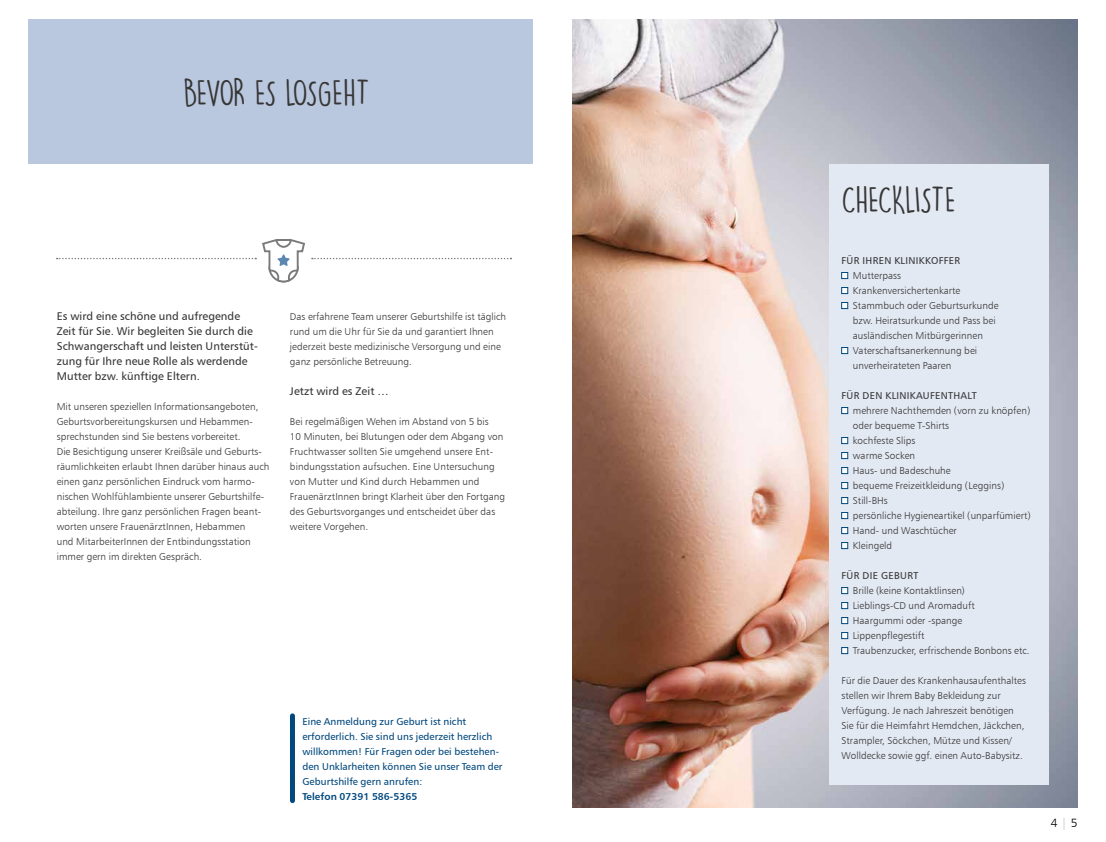
<style>
.page{position:relative;width:1106px;height:842px;background:#fff}
.page>*{position:absolute;margin:0;border:0;box-sizing:border-box;transform-origin:0 0}
.t1{font:34.7px "DK Lemon Yellow Sun";letter-spacing:-.035em;color:#373636}
.t2{font:12px "Humanist 777 BT Light B";color:#000}
.t3{font:11.2px/15px "Humanist 777 BT Roman B";letter-spacing:.005em;color:#373636}
.t4{font:10px/15px "Humanist 777 BT Light B";letter-spacing:.005em;color:#373636}
.t5{font:10px/15px "Humanist 777 BT Roman B";letter-spacing:.005em;color:#00487d}
.t6{font:10px "Humanist 777 BT Roman B";letter-spacing:.03em;color:#373636}
.t7{font:10px "Humanist 777 BT Bold B";letter-spacing:.005em;color:#00487d}
.s1{color:#b3b2b2}
</style>
<div class="page">
<img style="left:573px;top:20px;width:504px;height:788px">
<div style="left:28px;top:20px;width:505px;height:144px;background:#bac8df"></div>
<div style="left:829px;top:164px;width:220px;height:621px;background:#e3e9f3"></div>
<div style="left:841px;top:272px;width:7px;height:7px;background:#fff;border:1px solid #00487d"></div>
<div style="left:841px;top:287px;width:7px;height:7px;background:#fff;border:1px solid #00487d"></div>
<div style="left:841px;top:302px;width:7px;height:7px;background:#fff;border:1px solid #00487d"></div>
<div style="left:841px;top:347px;width:7px;height:7px;background:#fff;border:1px solid #00487d"></div>
<div style="left:841px;top:407px;width:7px;height:7px;background:#fff;border:1px solid #00487d"></div>
<div style="left:841px;top:437px;width:7px;height:7px;background:#fff;border:1px solid #00487d"></div>
<div style="left:841px;top:452px;width:7px;height:7px;background:#fff;border:1px solid #00487d"></div>
<div style="left:841px;top:467px;width:7px;height:7px;background:#fff;border:1px solid #00487d"></div>
<div style="left:841px;top:482px;width:7px;height:7px;background:#fff;border:1px solid #00487d"></div>
<div style="left:841px;top:497px;width:7px;height:7px;background:#fff;border:1px solid #00487d"></div>
<div style="left:841px;top:512px;width:7px;height:7px;background:#fff;border:1px solid #00487d"></div>
<div style="left:841px;top:527px;width:7px;height:7px;background:#fff;border:1px solid #00487d"></div>
<div style="left:841px;top:542px;width:7px;height:7px;background:#fff;border:1px solid #00487d"></div>
<div style="left:841px;top:587px;width:7px;height:7px;background:#fff;border:1px solid #00487d"></div>
<div style="left:841px;top:602px;width:7px;height:7px;background:#fff;border:1px solid #00487d"></div>
<div style="left:841px;top:617px;width:7px;height:7px;background:#fff;border:1px solid #00487d"></div>
<div style="left:841px;top:632px;width:7px;height:7px;background:#fff;border:1px solid #00487d"></div>
<div style="left:841px;top:647px;width:7px;height:7px;background:#fff;border:1px solid #00487d"></div>
<svg style="left:312px;top:258px;width:199px;height:1px"></svg>
<svg style="left:57px;top:238px;width:248px;height:45px"></svg>
<div style="left:290px;top:716px;width:5px;height:85px;background:#00487d"></div>
<h1 class="t1" style="left:183px;top:71px;width:188px">BEVOR ES LOSGEHT</h1>
<p class="t3" style="left:57px;top:308px;width:203px">Es wird eine schöne und aufregende Zeit für Sie. Wir begleiten Sie durch die Schwangerschaft und leisten Unterstüt&shy;zung für Ihre neue Rolle als werdende Mutter bzw. künftige Eltern.</p>
<p class="t4" style="left:57px;top:399px;width:214px">Mit unseren speziellen Informationsangeboten, Geburtsvorbereitungskursen und Hebammen&shy;sprechstunden sind Sie bestens vorbereitet.<br>Die Besichtigung unserer Kreißsäle und Geburts&shy;räumlichkeiten erlaubt Ihnen darüber hinaus auch einen ganz persönlichen Eindruck vom harmo&shy;nischen Wohlfühlambiente unserer Geburtshilfe&shy;abteilung. Ihre ganz persönlichen Fragen beant&shy;worten unsere FrauenärztInnen, Hebammen<br>und MitarbeiterInnen der Entbindungsstation immer gern im direkten Gespräch.</p>
<p class="t4" style="left:290px;top:309px;width:218px">Das erfahrene Team unserer Geburtshilfe ist täglich rund um die Uhr für Sie da und garantiert Ihnen jederzeit beste medizinische Versorgung und eine ganz persönliche Betreuung.</p>
<p class="t3" style="left:290px;top:383px;width:100px">Jetzt wird es Zeit …</p>
<p class="t4" style="left:290px;top:414px;width:217px">Bei regelmäßigen Wehen im Abstand von 5 bis<br>10 Minuten, bei Blutungen oder dem Abgang von Fruchtwasser sollten Sie umgehend unsere Ent&shy;bindungsstation aufsuchen. Eine Untersuchung von Mutter und Kind durch Hebammen und FrauenärztInnen bringt Klarheit über den Fortgang des Geburtsvorganges und entscheidet über das weitere Vorgehen.</p>
<p class="t5" style="left:302px;top:714px;width:202px">Eine Anmeldung zur Geburt ist nicht erforderlich. Sie sind uns jederzeit herzlich willkommen! Für Fragen oder bei bestehen&shy;den Unklarheiten können Sie unser Team der Geburtshilfe gern anrufen:</p>
<p class="t7" style="left:302px;top:790px;width:116px">Telefon 07391 586-5365</p>
<h1 class="t1" style="left:841px;top:178px;width:116px">CHECKLISTE</h1>
<p class="t6" style="left:841px;top:254px;width:120px">FÜR IHREN KLINIKKOFFER</p>
<p class="t4" style="left:853px;top:268px;width:147px">Mutterpass<br>Krankenversichertenkarte<br>Stammbuch oder Geburtsurkunde bzw. Heiratsurkunde und Pass bei ausländischen Mitbürgerinnen<br>Vaterschaftsanerkennung bei unverheirateten Paaren</p>
<p class="t6" style="left:841px;top:389px;width:137px">FÜR DEN KLINIKAUFENTHALT</p>
<p class="t4" style="left:853px;top:403px;width:179px">mehrere Nachthemden (vorn zu knöpfen) oder bequeme T-Shirts<br>kochfeste Slips<br>warme Socken<br>Haus- und Badeschuhe<br>bequeme Freizeitkleidung (Leggins)<br>Still-BHs<br>persönliche Hygieneartikel (unparfümiert)<br>Hand- und Waschtücher<br>Kleingeld</p>
<p class="t6" style="left:841px;top:569px;width:78px">FÜR DIE GEBURT</p>
<p class="t4" style="left:853px;top:583px;width:178px">Brille (keine Kontaktlinsen)<br>Lieblings-CD und Aromaduft<br>Haargummi oder -spange<br>Lippenpflegestift<br>Traubenzucker, erfrischende Bonbons etc.</p>
<p class="t4" style="left:841px;top:673px;width:186px">Für die Dauer des Krankenhausaufenthaltes stellen wir Ihrem Baby Bekleidung zur Verfügung. Je nach Jahreszeit benötigen Sie für die Heimfahrt Hemdchen, Jäckchen, Strampler, Söckchen, Mütze und Kissen/ Wolldecke sowie ggf. einen Auto-Babysitz.</p>
<p class="t2" style="left:1050px;top:815px;width:28px">4 <span class="s1">|</span> 5</p>
</div>
